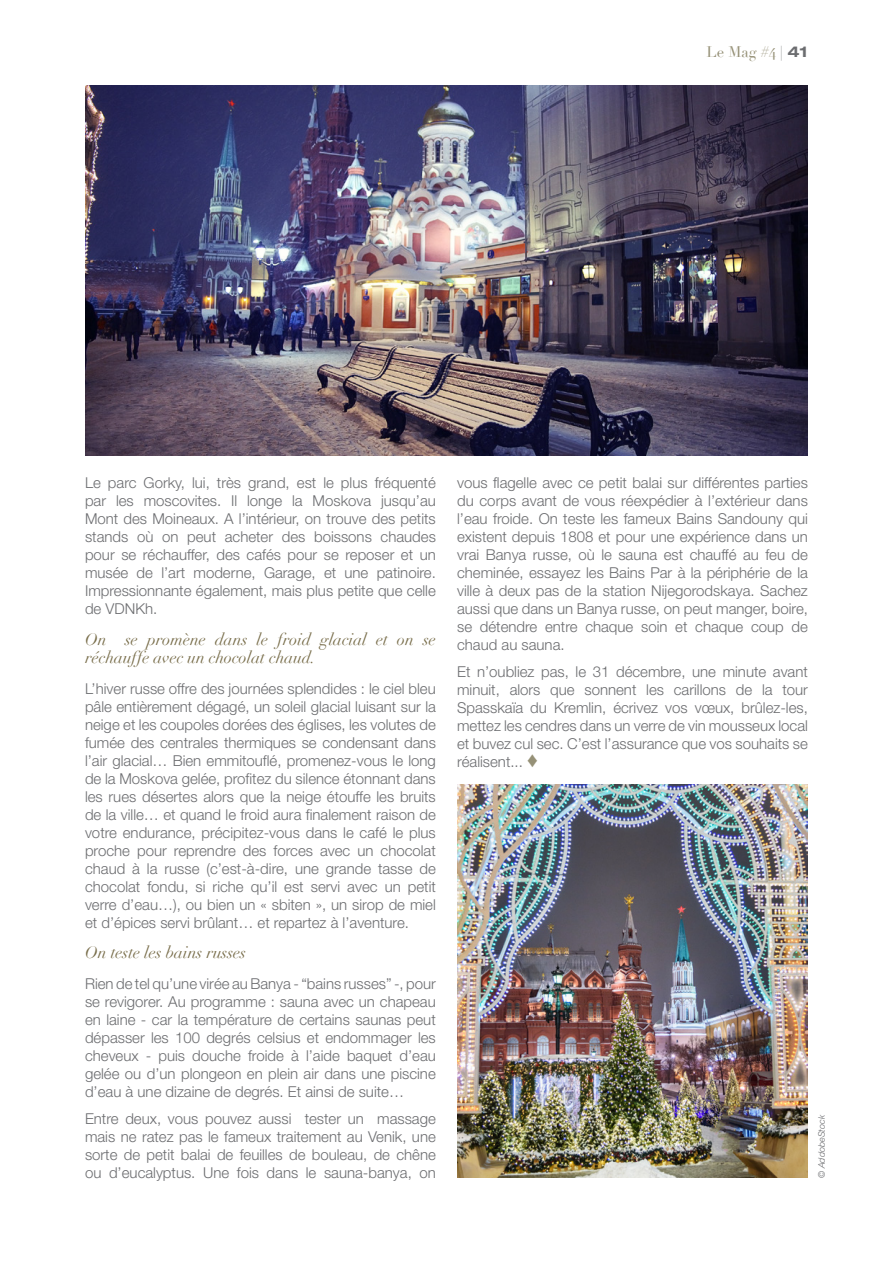
<style>
.page{position:relative;width:893px;height:1263px;background:#fff}
.page>*{position:absolute;margin:0;border:0;box-sizing:border-box;transform-origin:0 0}
.Inter_medium{font:italic 16.5px/18px "Didot";color:#796e4b}
.Texte_courant{font:300 15px/18px "Helvetica Neue";color:#6c6d70;text-align:justify}
.t1{font:15px "Didot";color:#969177}
.crédit_photo{font:italic 300 9px "Helvetica Neue";color:#6c6d70}
.s1{color:#6c6d70}
.s2{font-family:"Helvetica Neue";font-weight:700;font-stretch:expanded;color:#6c6d70}
.s3{color:#969177}
</style>
<div class="page">
<img style="left:85px;top:85px;width:723px;height:370px">
<img style="left:457px;top:784px;width:351px;height:394px">
<p class="t1" style="left:706px;top:42px;width:103px">Le Mag #4 <span class="s1">|</span> <span class="s2">41</span></p>
<p class="Texte_courant" style="left:85px;top:473px;width:352px">Le parc Gorky, lui, très grand, est le plus fréquenté par les moscovites. Il longe la Moskova jusqu’au Mont des Moineaux. A l’intérieur, on trouve des petits stands où on peut acheter des boissons chaudes pour se réchauffer, des cafés pour se reposer et un musée de l’art moderne, Garage, et une patinoire.<br>Impressionnante également, mais plus petite que celle de VDNKh.</p>
<p class="Inter_medium" style="left:85px;top:630px;width:352px">On se promène dans le froid glacial et on se réchauffe avec un chocolat chaud.</p>
<p class="Texte_courant" style="left:85px;top:679px;width:352px">L’hiver russe offre des journées splendides : le ciel bleu pâle entièrement dégagé, un soleil glacial luisant sur la neige et les coupoles dorées des églises, les volutes de fumée des centrales thermiques se condensant dans l’air glacial… Bien emmitouflé, promenez-vous le long de la Moskova gelée, profitez du silence étonnant dans les rues désertes alors que la neige étouffe les bruits de la ville… et quand le froid aura finalement raison de votre endurance, précipitez-vous dans le café le plus proche pour reprendre des forces avec un chocolat chaud à la russe (c’est-à-dire, une grande tasse de chocolat fondu, si riche qu’il est servi avec un petit verre d’eau…), ou bien un « sbiten », un sirop de miel et d’épices servi brûlant… et repartez à l’aventure.</p>
<p class="Inter_medium" style="left:85px;top:944px;width:163px">On teste les bains russes</p>
<p class="Texte_courant" style="left:85px;top:974px;width:352px">Rien de tel qu’une virée au Banya - “bains russes” -, pour se revigorer. Au programme : sauna avec un chapeau en laine - car la température de certains saunas peut dépasser les 100 degrés celsius et endommager les cheveux - puis douche froide à l’aide baquet d’eau gelée ou d’un plongeon en plein air dans une piscine d’eau à une dizaine de degrés. Et ainsi de suite…</p>
<p class="Texte_courant" style="left:85px;top:1109px;width:352px">Entre deux, vous pouvez aussi tester un massage mais ne ratez pas le fameux traitement au Venik, une sorte de petit balai de feuilles de bouleau, de chêne ou d’eucalyptus. Une fois dans le sauna-banya, on</p>
<p class="Texte_courant" style="left:457px;top:473px;width:352px">vous flagelle avec ce petit balai sur différentes parties du corps avant de vous réexpédier à l’extérieur dans l’eau froide. On teste les fameux Bains Sandouny qui existent depuis 1808 et pour une expérience dans un vrai Banya russe, où le sauna est chauffé au feu de cheminée, essayez les Bains Par à la périphérie de la ville à deux pas de la station Nijegorodskaya. Sachez aussi que dans un Banya russe, on peut manger, boire, se détendre entre chaque soin et chaque coup de chaud au sauna.</p>
<p class="Texte_courant" style="left:457px;top:662px;width:352px">Et n’oubliez pas, le 31 décembre, une minute avant minuit, alors que sonnent les carillons de la tour Spasskaïa du Kremlin, écrivez vos vœux, brûlez-les, mettez les cendres dans un verre de vin mousseux local et buvez cul sec. C’est l’assurance que vos souhaits se réalisent... <span class="s3">♦</span></p>
<p class="crédit_photo" style="left:816px;top:1178px;width:65px;rotate:-90deg">© AddobeStock</p>
</div>
